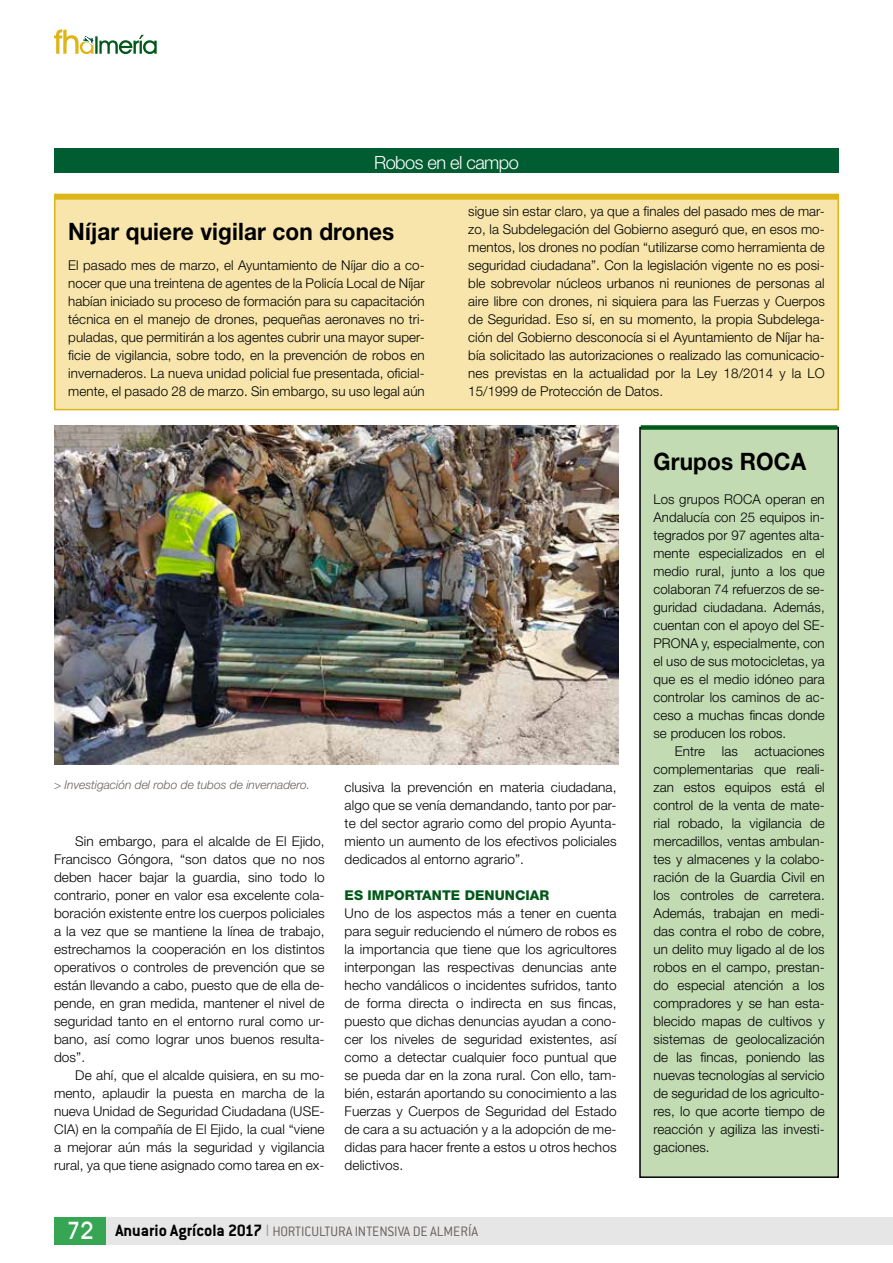
<style>
.page{position:relative;width:893px;height:1263px;background:#fff}
.page>*{position:absolute;margin:0;border:0;box-sizing:border-box;transform-origin:0 0}
.t1{font:700 24px "Helvetica Neue LT Std";letter-spacing:.005em;color:#000;scale:.94 1}
.t2{font:300 18.15px "Helvetica Neue LT Std";letter-spacing:-.03em;color:#fff}
.t3{font:300 15px "Conduit ITC";color:#65605c}
.t4{font:300 13.5px/18px "Helvetica Neue LT Std";letter-spacing:.005em;color:#000;text-align:justify}
.t5{font:800 13.5px "Helvetica Neue LT Std";letter-spacing:.005em;color:#005819}
.t6{font:italic 300 12px "Helvetica Neue LT Std";color:#65605c}
.s1{font-family:"Avant Garde IT Cby BT";font-weight:500;font-size:24px;color:#fff}
.s2{font-weight:700;font-size:18px;color:#000}
.s3{font-size:18px;color:#a19f9d}
</style>
<div class="page">
<svg style="left:54px;top:29px;width:103px;height:25px"></svg>
<img style="left:54px;top:426px;width:564px;height:339px">
<div style="left:54px;top:149px;width:785px;height:24px;background:#005c31"></div>
<div style="left:54px;top:1217px;width:839px;height:28px;background:#e6e6e6"></div>
<div style="left:54px;top:1217px;width:51px;height:28px;background:#36a554"></div>
<div style="left:640px;top:427px;width:198px;height:750px;background:#c2dbb3"></div>
<div style="left:639px;top:427px;width:200px;height:751px;border:2px solid #000"></div>
<div style="left:55px;top:197px;width:783px;height:213px;background:#f7e5ab"></div>
<div style="left:54px;top:197px;width:785px;height:213px;border:2px solid #ddb517"></div>
<div style="left:641px;top:425px;width:196px;height:5px;background:#005819"></div>
<div style="left:54px;top:194px;width:785px;height:6px;background:#ddb517"></div>
<h2 class="t2" style="left:374px;top:151px;width:146px">Robos en el campo</h2>
<h1 class="t1" style="left:68px;top:216px;width:348px">Níjar quiere vigilar con drones</h1>
<p class="t4" style="left:68px;top:256px;width:358px">El pasado mes de marzo, el Ayuntamiento de Níjar dio a co&shy;nocer que una treintena de agentes de la Policía Local de Níjar habían iniciado su proceso de formación para su capacitación técnica en el manejo de drones, pequeñas aeronaves no tri&shy;puladas, que permitirán a los agentes cubrir una mayor super&shy;ficie de vigilancia, sobre todo, en la prevención de robos en invernaderos. La nueva unidad policial fue presentada, oficial&shy;mente, el pasado 28 de marzo. Sin embargo, su uso legal aún</p>
<p class="t4" style="left:468px;top:202px;width:358px">sigue sin estar claro, ya que a finales del pasado mes de mar&shy;zo, la Subdelegación del Gobierno aseguró que, en esos mo&shy;mentos, los drones no podían “utilizarse como herramienta de seguridad ciudadana”. Con la legislación vigente no es posi&shy;ble sobrevolar núcleos urbanos ni reuniones de personas al aire libre con drones, ni siquiera para las Fuerzas y Cuerpos de Seguridad. Eso sí, en su momento, la propia Subdelega&shy;ción del Gobierno desconocía si el Ayuntamiento de Níjar ha&shy;bía solicitado las autorizaciones o realizado las comunicacio&shy;nes previstas en la actualidad por la Ley 18/2014 y la LO 15/1999 de Protección de Datos.</p>
<p class="t6" style="left:54px;top:777px;width:258px">&gt; Investigación del robo de tubos de invernadero.</p>
<p class="t4" style="left:54px;top:832px;width:272px;text-indent:21px">Sin embargo, para el alcalde de El Ejido, Francisco Góngora, “son datos que no nos deben hacer bajar la guardia, sino todo lo contrario, poner en valor esa excelente cola&shy;boración existente entre los cuerpos policiales a la vez que se mantiene la línea de trabajo, estrechamos la cooperación en los distintos operativos o controles de prevención que se están llevando a cabo, puesto que de ella de&shy;pende, en gran medida, mantener el nivel de seguridad tanto en el entorno rural como ur&shy;bano, así como lograr unos buenos resulta&shy;dos”.</p>
<p class="t4" style="left:54px;top:1066px;width:272px;text-indent:21px">De ahí, que el alcalde quisiera, en su mo&shy;mento, aplaudir la puesta en marcha de la nueva Unidad de Seguridad Ciudadana (USE-CIA) en la compañía de El Ejido, la cual “viene a mejorar aún más la seguridad y vigilancia rural, ya que tiene asignado como tarea en ex-</p>
<p class="t4" style="left:345px;top:778px;width:273px">clusiva la prevención en materia ciudadana, algo que se venía demandando, tanto por par&shy;te del sector agrario como del propio Ayunta&shy;miento un aumento de los efectivos policiales dedicados al entorno agrario”.</p>
<p class="t5" style="left:345px;top:887px;width:206px">ES IMPORTANTE DENUNCIAR</p>
<p class="t4" style="left:345px;top:904px;width:273px">Uno de los aspectos más a tener en cuenta para seguir reduciendo el número de robos es la importancia que tiene que los agricultores interpongan las respectivas denuncias ante hecho vandálicos o incidentes sufridos, tanto de forma directa o indirecta en sus fincas, puesto que dichas denuncias ayudan a cono&shy;cer los niveles de seguridad existentes, así como a detectar cualquier foco puntual que se pueda dar en la zona rural. Con ello, tam&shy;bién, estarán aportando su conocimiento a las Fuerzas y Cuerpos de Seguridad del Estado de cara a su actuación y a la adopción de me&shy;didas para hacer frente a estos u otros hechos delictivos.</p>
<p class="t3" style="left:66px;top:1222px;width:413px"><span class="s1">72</span> <span class="s2">Anuario Agrícola 2017</span> <span class="s3">I</span> HORTICULTURA INTENSIVA DE ALMERÍA</p>
<h1 class="t1" style="left:653px;top:446px;width:164px">Grupos ROCA</h1>
<p class="t4" style="left:653px;top:490px;width:173px">Los grupos ROCA operan en Andalucía con 25 equipos in&shy;tegrados por 97 agentes alta&shy;mente especializados en el medio rural, junto a los que colaboran 74 refuerzos de se&shy;guridad ciudadana. Además, cuentan con el apoyo del SE-PRONA y, especialmente, con el uso de sus motocicletas, ya que es el medio idóneo para controlar los caminos de ac&shy;ceso a muchas fincas donde se producen los robos.</p>
<p class="t4" style="left:653px;top:742px;width:173px;text-indent:21px">Entre las actuaciones complementarias que reali&shy;zan estos equipos está el control de la venta de mate&shy;rial robado, la vigilancia de mercadillos, ventas ambulan&shy;tes y almacenes y la colabo&shy;ración de la Guardia Civil en los controles de carretera.<br>Además, trabajan en medi&shy;das contra el robo de cobre, un delito muy ligado al de los robos en el campo, prestan&shy;do especial atención a los compradores y se han esta&shy;blecido mapas de cultivos y sistemas de geolocalización de las fincas, poniendo las nuevas tecnologías al servicio de seguridad de los agriculto&shy;res, lo que acorte tiempo de reacción y agiliza las investi&shy;gaciones.</p>
</div>
